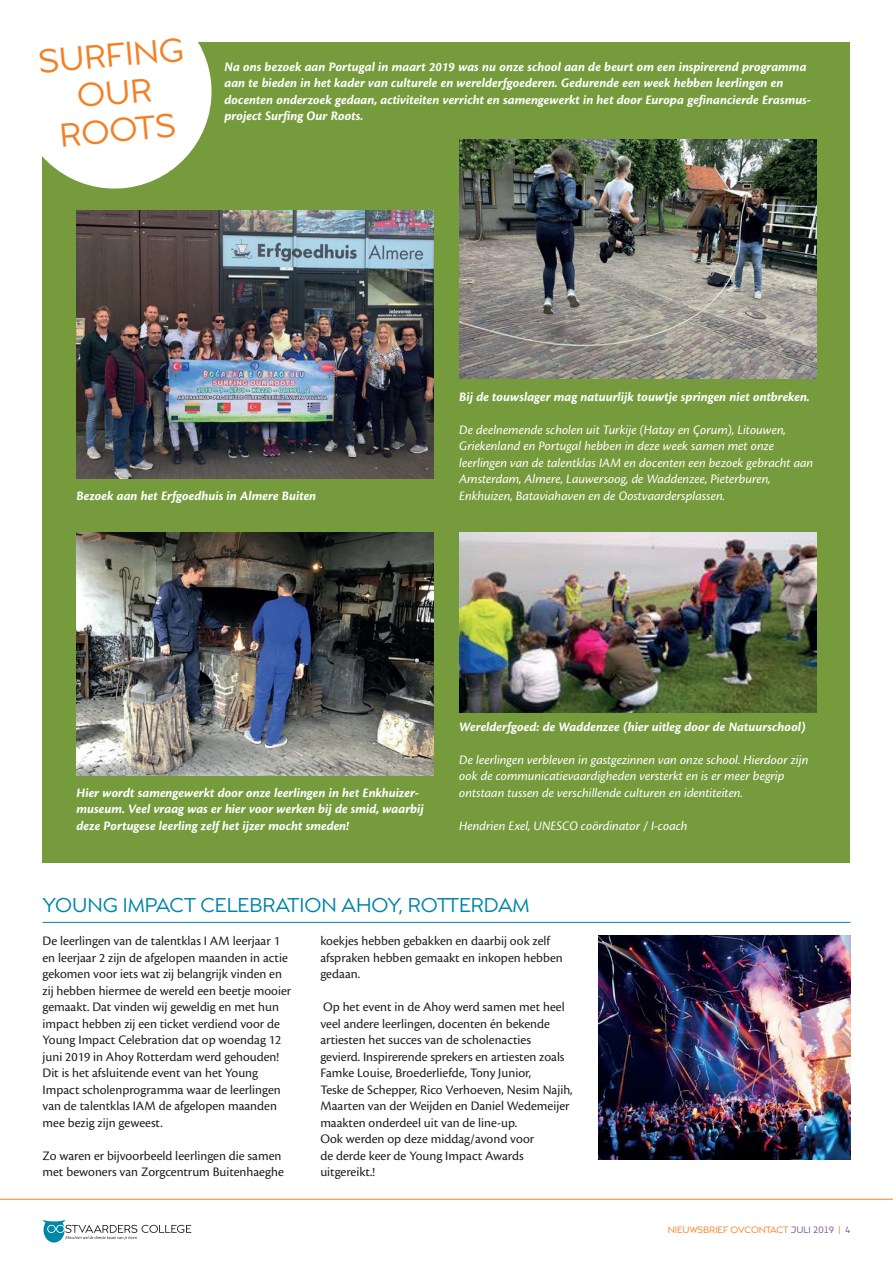
<style>
.page{position:relative;width:893px;height:1263px;background:#fff}
.page>*{position:absolute;margin:0;border:0;box-sizing:border-box;transform-origin:0 0}
.t1{font:32.25px/37.5px "Capri Pro";color:#f57f23;text-align:center}
.t2{font:19.5px "Capri Pro";color:#0086a6}
.t3{font:13.5px/16.5px "Cronos Pro";color:#231f20}
.t4{font:italic 700 13.5px/16.5px "Cronos Pro";color:#fff}
.t5{font:italic 13.5px/16.5px "Cronos Pro";letter-spacing:-.005em;color:#fff}
.t6{font:9px "Capri Pro";color:#f57f23}
.s1{color:#7c518e}
</style>
<div class="page">
<svg style="left:43px;top:1220px;width:148px;height:22px"></svg>
<hr style="left:0;top:1199px;width:893px;height:1px;background:#f57f23">
<div style="left:43px;top:43px;width:807px;height:819px;background:#769b3d"></div>
<img style="left:77px;top:210px;width:357px;height:269px">
<img style="left:459px;top:139px;width:357px;height:239px">
<img style="left:459px;top:532px;width:357px;height:180px">
<img style="left:77px;top:532px;width:357px;height:244px">
<svg style="left:42px;top:42px;width:175px;height:152px"></svg>
<hr style="left:43px;top:922px;width:807px;height:1px;background:#0086a6">
<img style="left:598px;top:935px;width:252px;height:225px">
<h1 class="t1" style="left:37px;top:43px;width:147px;rotate:-5deg">SURFING<br>OUR<br>ROOTS</h1>
<p class="t4" style="left:225px;top:58px;width:588px">Na ons bezoek aan Portugal in maart 2019 was nu onze school aan de beurt om een inspirerend programma aan te bieden in het kader van culturele en werelderfgoederen. Gedurende een week hebben leerlingen en docenten onderzoek gedaan, activiteiten verricht en samengewerkt in het door Europa gefinancierde Erasmus&shy;project Surfing Our Roots.</p>
<p class="t4" style="left:77px;top:487px;width:241px">Bezoek aan het Erfgoedhuis in Almere Buiten</p>
<p class="t4" style="left:459px;top:388px;width:352px">Bij de touwslager mag natuurlijk touwtje springen niet ontbreken.</p>
<p class="t5" style="left:459px;top:421px;width:356px">De deelnemende scholen uit Turkije (Hatay en Çorum), Litouwen, Griekenland en Portugal hebben in deze week samen met onze leerlingen van de talentklas IAM en docenten een bezoek gebracht aan Amsterdam, Almere, Lauwersoog, de Waddenzee, Pieterburen, Enkhuizen, Bataviahaven en de Oostvaardersplassen.</p>
<p class="t4" style="left:77px;top:784px;width:349px">Hier wordt samengewerkt door onze leerlingen in het Enkhuizer&shy;museum. Veel vraag was er hier voor werken bij de smid, waarbij deze Portugese leerling zelf het ijzer mocht smeden!</p>
<p class="t4" style="left:459px;top:718px;width:348px">Werelderfgoed: de Waddenzee (hier uitleg door de Natuurschool)</p>
<p class="t5" style="left:459px;top:751px;width:351px">De leerlingen verbleven in gastgezinnen van onze school. Hierdoor zijn ook de communicatievaardigheden versterkt en is er meer begrip ontstaan tussen de verschillende culturen en identiteiten.</p>
<p class="t5" style="left:459px;top:817px;width:230px">Hendrien Exel, UNESCO coördinator / I-coach</p>
<h2 class="t2" style="left:43px;top:893px;width:489px">YOUNG IMPACT CELEBRATION AHOY, ROTTERDAM</h2>
<p class="t3" style="left:43px;top:933px;width:250px">De leerlingen van de talentklas I AM leerjaar 1 en leerjaar 2 zijn de afgelopen maanden in actie gekomen voor iets wat zij belangrijk vinden en zij hebben hiermee de wereld een beetje mooier gemaakt. Dat vinden wij geweldig en met hun impact hebben zij een ticket verdiend voor de Young Impact Celebration dat op woendag 12 juni 2019 in Ahoy Rotterdam werd gehouden!<br>Dit is het afsluitende event van het Young Impact scholenprogramma waar de leerlingen van de talentklas IAM de afgelopen maanden mee bezig zijn geweest.</p>
<p class="t3" style="left:43px;top:1147px;width:243px">Zo waren er bijvoorbeeld leerlingen die samen met bewoners van Zorgcentrum Buitenhaeghe</p>
<p class="t3" style="left:320px;top:933px;width:244px">koekjes hebben gebakken en daarbij ook zelf afspraken hebben gemaakt en inkopen hebben gedaan.</p>
<p class="t3" style="left:320px;top:999px;width:254px">Op het event in de Ahoy werd samen met heel veel andere leerlingen, docenten én bekende artiesten het succes van de scholenacties gevierd. Inspirerende sprekers en artiesten zoals Famke Louise, Broederliefde, Tony Junior,<br>Teske de Schepper, Rico Verhoeven, Nesim Najih, Maarten van der Weijden en Daniel Wedemeijer maakten onderdeel uit van de line-up.<br>Ook werden op deze middag/avond voor<br>de derde keer de Young Impact Awards uitgereikt.!</p>
<p class="t6" style="left:668px;top:1224px;width:184px">NIEUWSBRIEF OVCONTACT <span class="s1">JULI 2019</span> | <span class="s1">4</span></p>
</div>
